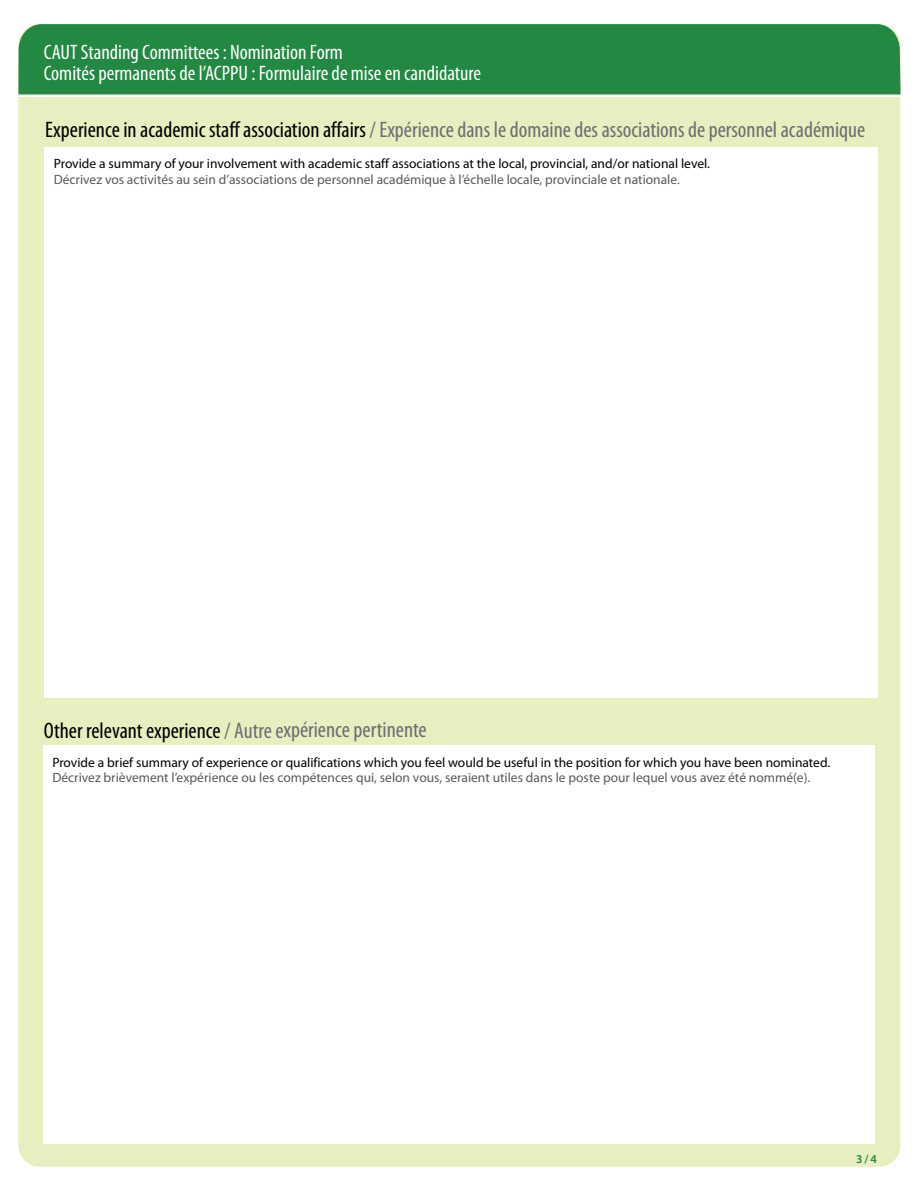
<style>
.page{position:relative;width:918px;height:1188px;background:#fff}
.page>*{position:absolute;margin:0;border:0;box-sizing:border-box;transform-origin:0 0}
.t1{font:condensed 22.5px "Myriad Pro";color:#6d6e71}
.t2{font:condensed 21px "Myriad Pro";color:#fff}
.t3{font:13.5px "Myriad Pro";color:#000}
.t4{font:13.5px "Myriad Pro";color:#58595b}
.t5{font:600 12px "Myriad Pro";color:#228842}
.s1{color:#000}
</style>
<div class="page">
<div style="left:18px;top:24px;width:882px;height:1143px;background:#e7efc1;border-radius:22px"></div>
<div style="left:44px;top:147px;width:833px;height:551px;background:#fff"></div>
<svg style="left:18px;top:94px;width:883px;height:3px;background:#daebdf"></svg>
<div style="left:18px;top:24px;width:883px;height:70px;background:#228842"></div>
<div style="left:44px;top:745px;width:831px;height:399px;background:#fff"></div>
<p class="t2" style="left:44px;top:39px;width:301px">CAUT Standing Committees : Nomination Form</p>
<p class="t2" style="left:44px;top:60px;width:439px">Comités permanents de l’ACPPU : Formulaire de mise en candidature</p>
<p class="t1" style="left:45px;top:116px;width:822px"><span class="s1">Experience in academic staff association affairs</span> / Expérience dans le domaine des associations de personnel académique</p>
<p class="t3" style="left:54px;top:155px;width:658px">Provide a summary of your involvement with academic staff associations at the local, provincial, and/or national level.</p>
<p class="t4" style="left:54px;top:171px;width:628px">Décrivez vos activités au sein d’associations de personnel académique à l’échelle locale, provinciale et nationale.</p>
<p class="t1" style="left:44px;top:716px;width:384px"><span class="s1">Other relevant experience</span> / Autre expérience pertinente</p>
<p class="t3" style="left:52px;top:754px;width:779px">Provide a brief summary of experience or qualifications which you feel would be useful in the position for which you have been nominated.</p>
<p class="t4" style="left:52px;top:769px;width:759px">Décrivez brièvement l’expérience ou les compétences qui, selon vous, seraient utiles dans le poste pour lequel vous avez été nommé(e).</p>
<p class="t5" style="left:856px;top:1151px;width:22px">3 / 4</p>
</div>
